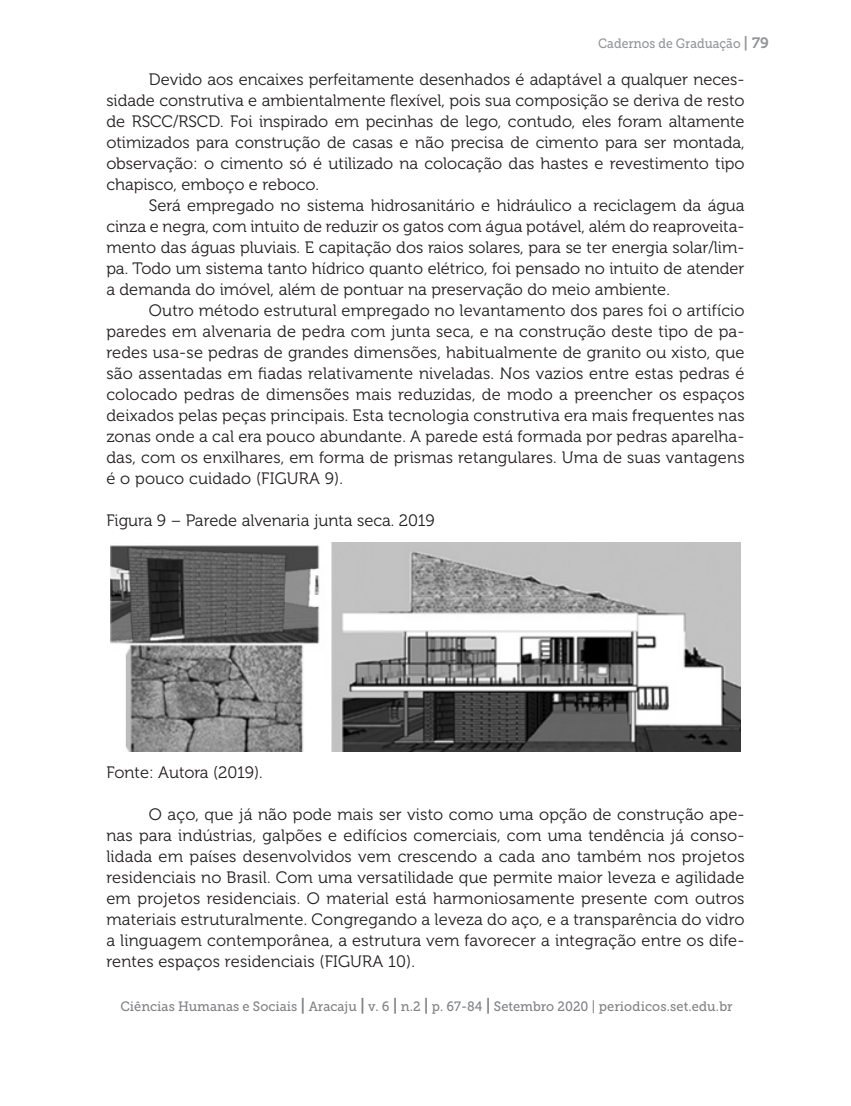
<style>
.page{position:relative;width:851px;height:1106px;background:#fff}
.page>*{position:absolute;margin:0;border:0;box-sizing:border-box;transform-origin:0 0}
.Texto{font:16.5px/21px "Museo 300";color:#231f20;text-align:justify}
.t1{font:13.5px "Museo Slab 500";color:#808285;scale:.95 1}
.t2{font:13.5px "Museo Slab 500";color:#939598;scale:.9 1}
.s1{font-family:"Museo 700";font-size:15px}
.s2{font-family:"Museo 700";font-size:16.5px}
</style>
<div class="page">
<img style="left:111px;top:543px;width:629px;height:208px">
<p class="t2" style="left:598px;top:36px;width:191px">Cadernos de Graduação <span class="s1">| 79</span></p>
<p class="Texto" style="left:106px;top:69px;width:639px;text-indent:43px">Devido aos encaixes perfeitamente desenhados é adaptável a qualquer neces&shy;sidade construtiva e ambientalmente flexível, pois sua composição se deriva de resto de RSCC/RSCD. Foi inspirado em pecinhas de lego, contudo, eles foram altamente otimizados para construção de casas e não precisa de cimento para ser montada, observação: o cimento só é utilizado na colocação das hastes e revestimento tipo chapisco, emboço e reboco.</p>
<p class="Texto" style="left:106px;top:195px;width:639px;text-indent:43px">Será empregado no sistema hidrosanitário e hidráulico a reciclagem da água cinza e negra, com intuito de reduzir os gatos com água potável, além do reaproveita&shy;mento das águas pluviais. E capitação dos raios solares, para se ter energia solar/lim&shy;pa. Todo um sistema tanto hídrico quanto elétrico, foi pensado no intuito de atender a demanda do imóvel, além de pontuar na preservação do meio ambiente.</p>
<p class="Texto" style="left:106px;top:300px;width:639px;text-indent:43px">Outro método estrutural empregado no levantamento dos pares foi o artifício paredes em alvenaria de pedra com junta seca, e na construção deste tipo de pa&shy;redes usa-se pedras de grandes dimensões, habitualmente de granito ou xisto, que são assentadas em fiadas relativamente niveladas. Nos vazios entre estas pedras é colocado pedras de dimensões mais reduzidas, de modo a preencher os espaços deixados pelas peças principais. Esta tecnologia construtiva era mais frequentes nas zonas onde a cal era pouco abundante. A parede está formada por pedras aparelha&shy;das, com os enxilhares, em forma de prismas retangulares. Uma de suas vantagens é o pouco cuidado (FIGURA 9).</p>
<p class="Texto" style="left:106px;top:510px;width:330px">Figura 9 – Parede alvenaria junta seca. 2019</p>
<p class="Texto" style="left:106px;top:762px;width:158px">Fonte: Autora (2019).</p>
<p class="Texto" style="left:106px;top:804px;width:639px;text-indent:43px">O aço, que já não pode mais ser visto como uma opção de construção ape&shy;nas para indústrias, galpões e edifícios comerciais, com uma tendência já conso&shy;lidada em países desenvolvidos vem crescendo a cada ano também nos projetos residenciais no Brasil. Com uma versatilidade que permite maior leveza e agilidade em projetos residenciais. O material está harmoniosamente presente com outros materiais estruturalmente. Congregando a leveza do aço, e a transparência do vidro a linguagem contemporânea, a estrutura vem favorecer a integração entre os dife&shy;rentes espaços residenciais (FIGURA 10).</p>
<p class="t1" style="left:120px;top:999px;width:646px">Ciências Humanas e Sociais <span class="s2">|</span> Aracaju <span class="s2">|</span> v. 6 <span class="s2">|</span> n.2 <span class="s2">|</span> p. 67-84 <span class="s2">|</span> Setembro 2020 | periodicos.set.edu.br</p>
</div>
